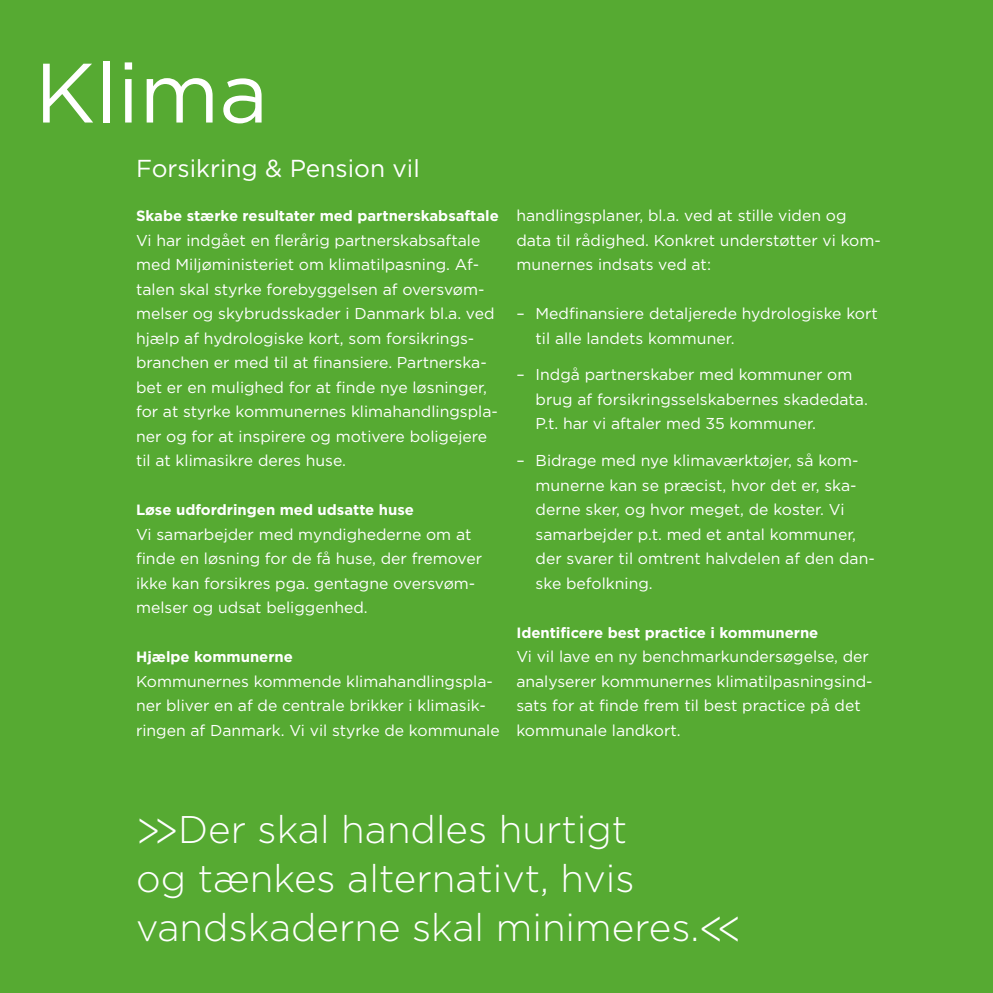
<style>
.page{position:relative;width:993px;height:993px;background:#fff}
.page>*{position:absolute;margin:0;border:0;box-sizing:border-box;transform-origin:0 0}
.t1{font:84px "Gotham";color:#fff}
.t2{font:300 38.5px/49px "Gotham";color:#fff}
.t3{font:24.5px "Gotham";color:#fff}
.t4{font:15.75px/24.5px "Gotham";color:#fff}
.t5{font:700 14.88px "Gotham";color:#fff}
.s1{font-size:48.12px}
</style>
<div class="page">
<div style="left:0;top:0;width:992px;height:992px;background:#56aa32"></div>
<h1 class="t1" style="left:35px;top:42px;width:235px">Klima</h1>
<h3 class="t3" style="left:136px;top:154px;width:285px">Forsikring &amp; Pension vil</h3>
<p class="t5" style="left:136px;top:207px;width:364px">Skabe stærke resultater med partnerskabsaftale</p>
<p class="t4" style="left:136px;top:227px;width:363px">Vi har indgået en flerårig partnerskabsaftale med Miljøministeriet om klimatilpasning. Af&shy;talen skal styrke forebyggelsen af oversvøm&shy;melser og skybrudsskader i Danmark bl.a. ved hjælp af hydrologiske kort, som forsikrings&shy;branchen er med til at finansiere. Partnerska&shy;bet er en mulighed for at finde nye løsninger, for at styrke kommunernes klimahandlingspla&shy;ner og for at inspirere og motivere boligejere til at klimasikre deres huse.</p>
<p class="t5" style="left:136px;top:501px;width:279px">Løse udfordringen med udsatte huse</p>
<p class="t4" style="left:136px;top:521px;width:347px">Vi samarbejder med myndighederne om at finde en løsning for de få huse, der fremover ikke kan forsikres pga. gentagne oversvøm&shy;melser og udsat beliggenhed.</p>
<p class="t5" style="left:136px;top:648px;width:158px">Hjælpe kommunerne</p>
<p class="t4" style="left:136px;top:668px;width:365px">Kommunernes kommende klimahandlingspla&shy;ner bliver en af de centrale brikker i klimasik&shy;ringen af Danmark. Vi vil styrke de kommunale</p>
<p class="t4" style="left:516px;top:203px;width:366px">handlingsplaner, bl.a. ved at stille viden og data til rådighed. Konkret understøtter vi kom&shy;munernes indsats ved at:</p>
<p class="t4" style="left:535px;top:301px;width:343px;text-indent:-19px">– Medfinansiere detaljerede hydrologiske kort til alle landets kommuner.</p>
<p class="t4" style="left:535px;top:362px;width:334px;text-indent:-19px">– Indgå partnerskaber med kommuner om brug af forsikringsselskabernes skadedata.<br>P.t. har vi aftaler med 35 kommuner.</p>
<p class="t4" style="left:535px;top:448px;width:340px;text-indent:-19px">– Bidrage med nye klimaværktøjer, så kom&shy;munerne kan se præcist, hvor det er, ska&shy;derne sker, og hvor meget, de koster. Vi samarbejder p.t. med et antal kommuner, der svarer til omtrent halvdelen af den dan&shy;ske befolkning.</p>
<p class="t5" style="left:516px;top:623px;width:303px">Identificere best practice i kommunerne</p>
<p class="t4" style="left:516px;top:644px;width:358px">Vi vil lave en ny benchmarkundersøgelse, der analyserer kommunernes klimatilpasningsind&shy;sats for at finde frem til best practice på det kommunale landkort.</p>
<h2 class="t2" style="left:136px;top:804px;width:606px"><span class="s1">&gt;&gt;</span> Der skal handles hurtigt<br>og tænkes alternativt, hvis vandskaderne skal minimeres.<span class="s1">&lt;&lt;</span></h2>
</div>
